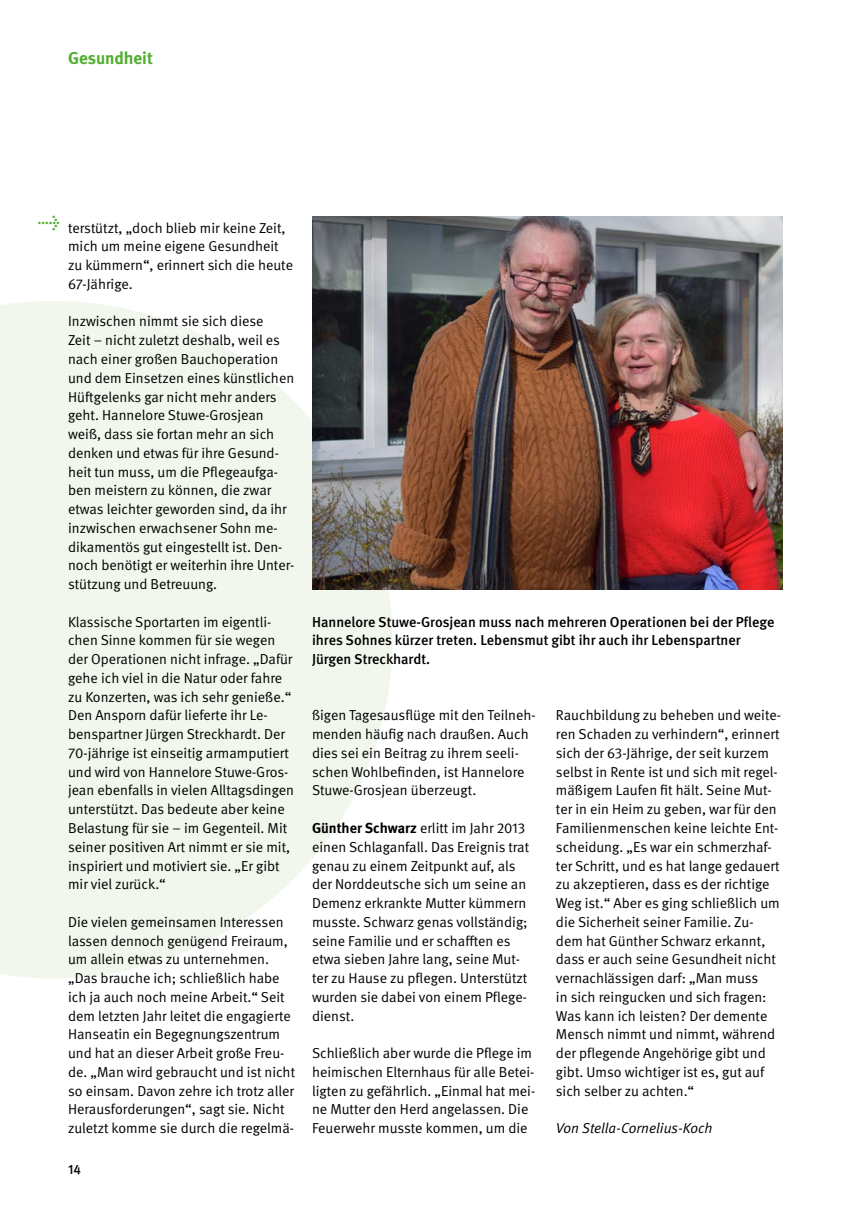
<style>
.page{position:relative;width:851px;height:1221px;background:#fff}
.page>*{position:absolute;margin:0;border:0;box-sizing:border-box;transform-origin:0 0}
.t1{font:25.5px "DGUV Meta";color:#51ae30}
.t2{font:700 17.25px "DGUV Meta";color:#51ae30}
._01_Überschriften_Fließtext{font:14.4px/18.8px "DGUV Meta";color:#000}
.t3{font:500 14.4px/18.8px "DGUV Meta";color:#000}
.t4{font:italic 14.4px "DGUV Meta";color:#000}
.t5{font:500 13.5px "DGUV Meta";color:#000}
.s1{font-weight:700}
</style>
<div class="page">
<svg style="left:0;top:301px;width:392px;height:677px;background:#f2f7ee"></svg>
<img style="left:312px;top:217px;width:470px;height:372px">
<p class="t2" style="left:68px;top:48px;width:86px">Gesundheit</p>
<h1 class="t1" style="left:38px;top:207px;width:23px">→</h1>
<p class="_01_Überschriften_Fließtext" style="left:68px;top:219px;width:226px">terstützt, „doch blieb mir keine Zeit, mich um meine eigene Gesundheit zu kümmern“, erinnert sich die heute<br>67-Jährige.</p>
<p class="_01_Überschriften_Fließtext" style="left:68px;top:312px;width:228px">Inzwischen nimmt sie sich diese<br>Zeit – nicht zuletzt deshalb, weil es nach einer großen Bauchoperation und dem Einsetzen eines künstlichen Hüftgelenks gar nicht mehr anders geht. Hannelore Stuwe-Grosjean weiß, dass sie fortan mehr an sich denken und etwas für ihre Gesund&shy;heit tun muss, um die Pflegeaufga&shy;ben meistern zu können, die zwar etwas leichter geworden sind, da ihr inzwischen erwachsener Sohn me&shy;dikamentös gut eingestellt ist. Den&shy;noch benötigt er weiterhin ihre Unter&shy;stützung und Betreuung.</p>
<p class="_01_Überschriften_Fließtext" style="left:68px;top:612px;width:227px">Klassische Sportarten im eigentli&shy;chen Sinne kommen für sie wegen der Operationen nicht infrage. „Dafür gehe ich viel in die Natur oder fahre zu Konzerten, was ich sehr genieße.“ Den Ansporn dafür lieferte ihr Le&shy;benspartner Jürgen Streckhardt. Der 70-jährige ist einseitig armamputiert und wird von Hannelore Stuwe-Gros&shy;jean ebenfalls in vielen Alltagsdingen unterstützt. Das bedeute aber keine Belastung für sie – im Gegenteil. Mit seiner positiven Art nimmt er sie mit, inspiriert und motiviert sie. „Er gibt mir viel zurück.“</p>
<p class="_01_Überschriften_Fließtext" style="left:68px;top:912px;width:228px">Die vielen gemeinsamen Interessen lassen dennoch genügend Freiraum, um allein etwas zu unternehmen. „Das brauche ich; schließlich habe ich ja auch noch meine Arbeit.“ Seit dem letzten Jahr leitet die engagierte Hanseatin ein Begegnungszentrum und hat an dieser Arbeit große Freu&shy;de. „Man wird gebraucht und ist nicht so einsam. Davon zehre ich trotz aller Herausforderungen“, sagt sie. Nicht zuletzt komme sie durch die regelmä-</p>
<p class="t5" style="left:68px;top:1161px;width:14px">14</p>
<p class="t3" style="left:312px;top:612px;width:464px">Hannelore Stuwe-Grosjean muss nach mehreren Operationen bei der Pflege ihres Sohnes kürzer treten. Lebensmut gibt ihr auch ihr Lebenspartner<br>Jürgen Streckhardt.</p>
<p class="_01_Überschriften_Fließtext" style="left:312px;top:706px;width:225px">ßigen Tagesausflüge mit den Teilneh&shy;menden häufig nach draußen. Auch dies sei ein Beitrag zu ihrem seeli&shy;schen Wohlbefinden, ist Hannelore Stuwe-Grosjean überzeugt.</p>
<p class="_01_Überschriften_Fließtext" style="left:312px;top:819px;width:219px"><span class="s1">Günther Schwarz</span> erlitt im Jahr 2013 einen Schlaganfall. Das Ereignis trat genau zu einem Zeitpunkt auf, als der Norddeutsche sich um seine an<br>Demenz erkrankte Mutter kümmern musste. Schwarz genas vollständig; seine Familie und er schafften es etwa sieben Jahre lang, seine Mut&shy;ter zu Hause zu pflegen. Unterstützt wurden sie dabei von einem Pflege&shy;dienst.</p>
<p class="_01_Überschriften_Fließtext" style="left:312px;top:1044px;width:225px">Schließlich aber wurde die Pflege im heimischen Elternhaus für alle Betei&shy;ligten zu gefährlich. „Einmal hat mei&shy;ne Mutter den Herd angelassen. Die Feuerwehr musste kommen, um die</p>
<p class="_01_Überschriften_Fließtext" style="left:556px;top:706px;width:226px">Rauchbildung zu beheben und weite&shy;ren Schaden zu verhindern“, erinnert sich der 63-Jährige, der seit kurzem selbst in Rente ist und sich mit regel&shy;mäßigem Laufen fit hält. Seine Mut&shy;ter in ein Heim zu geben, war für den Familienmenschen keine leichte Ent&shy;scheidung. „Es war ein schmerzhaf&shy;ter Schritt, und es hat lange gedauert zu akzeptieren, dass es der richtige Weg ist.“ Aber es ging schließlich um die Sicherheit seiner Familie. Zu&shy;dem hat Günther Schwarz erkannt, dass er auch seine Gesundheit nicht vernachlässigen darf: „Man muss<br>in sich reingucken und sich fragen:<br>Was kann ich leisten? Der demente Mensch nimmt und nimmt, während der pflegende Angehörige gibt und gibt. Umso wichtiger ist es, gut auf sich selber zu achten.“</p>
<p class="t4" style="left:556px;top:1119px;width:158px">Von Stella-Cornelius-Koch</p>
</div>
